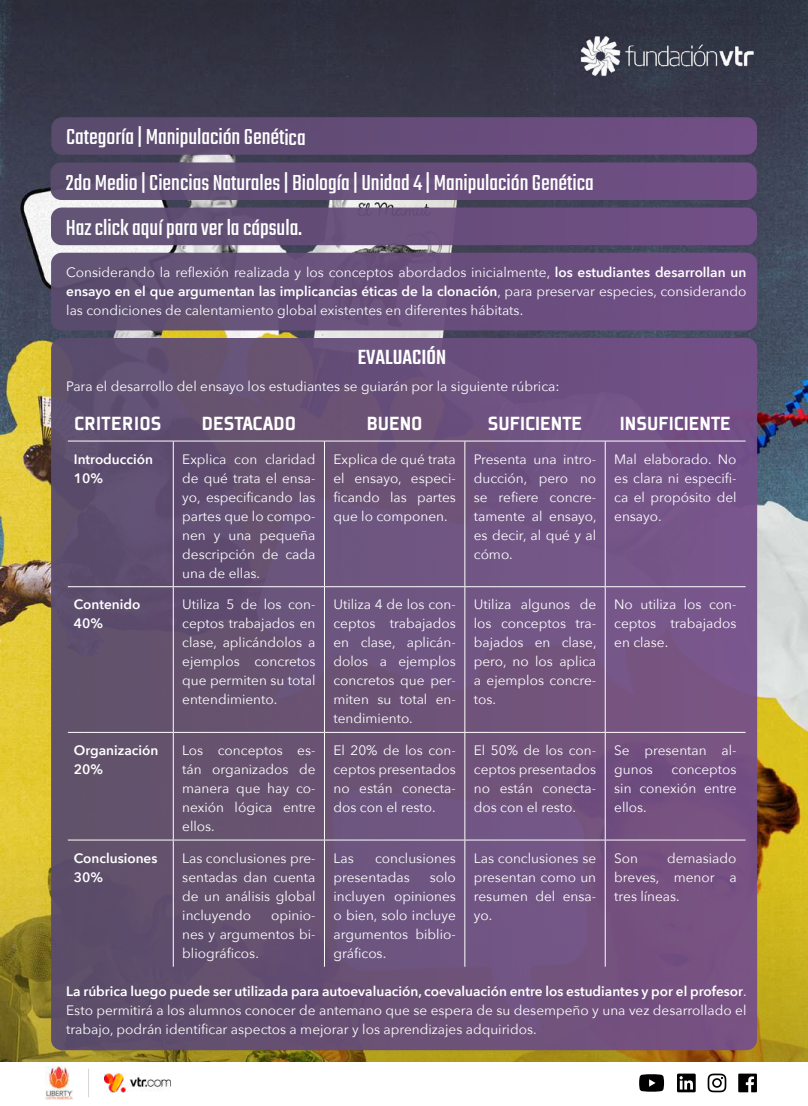
<style>
.page{position:relative;width:808px;height:1106px;background:#fff}
.page>*{position:absolute;margin:0;border:0;box-sizing:border-box;transform-origin:0 0}
.t1{font:24px/45.8px "Teko";color:#fff}
.t2{font:500 22.5px "Teko";color:#fff}
.t3{font:21px "Plexes Black Pro";color:#fff}
.t4{font:13.65px/19px "Avenir Next";color:#fff;text-align:justify}
.t5{font:600 13.65px/19px "Avenir Next";color:#fff}
.s1{font-weight:600}
</style>
<div class="page">
<img style="left:0;top:217px;width:808px;height:607px">
<svg style="left:0;top:0;width:808px;height:217px;background:#383a49"></svg>
<svg style="left:0;top:824px;width:808px;height:238px;background:#ae9720"></svg>
<div style="left:51px;top:207px;width:706px;height:38px;background:#6a4f7d;border-radius:11px"></div>
<div style="left:51px;top:117px;width:706px;height:38px;background:linear-gradient(to right,#584b6b,#724e86);border-radius:11px"></div>
<div style="left:51px;top:162px;width:706px;height:38px;background:linear-gradient(to right,#5c4f6f,#724e86);border-radius:11px"></div>
<div style="left:51px;top:253px;width:706px;height:77px;background:linear-gradient(to right,#5f5271,#724f87);border-radius:11px"></div>
<div style="left:51px;top:338px;width:706px;height:712px;background:linear-gradient(to right,#5e506b,#7a558a);border-radius:11px"></div>
<hr style="left:68px;top:440px;width:105px;height:1px;background:#fff">
<hr style="left:173px;top:440px;width:151px;height:1px;background:#fff">
<hr style="left:324px;top:440px;width:141px;height:1px;background:#fff">
<hr style="left:465px;top:440px;width:140px;height:1px;background:#fff">
<hr style="left:605px;top:440px;width:140px;height:1px;background:#fff">
<hr style="left:68px;top:586px;width:105px;height:1px;background:#fff">
<hr style="left:173px;top:586px;width:151px;height:1px;background:#fff">
<hr style="left:324px;top:586px;width:141px;height:1px;background:#fff">
<hr style="left:465px;top:586px;width:140px;height:1px;background:#fff">
<hr style="left:605px;top:586px;width:140px;height:1px;background:#fff">
<hr style="left:68px;top:732px;width:105px;height:1px;background:#fff">
<hr style="left:173px;top:732px;width:151px;height:1px;background:#fff">
<hr style="left:324px;top:732px;width:141px;height:1px;background:#fff">
<hr style="left:465px;top:732px;width:140px;height:1px;background:#fff">
<hr style="left:605px;top:732px;width:140px;height:1px;background:#fff">
<hr style="left:68px;top:839px;width:105px;height:1px;background:#fff">
<hr style="left:173px;top:839px;width:151px;height:1px;background:#fff">
<hr style="left:324px;top:839px;width:141px;height:1px;background:#fff">
<hr style="left:465px;top:839px;width:140px;height:1px;background:#fff">
<hr style="left:605px;top:839px;width:140px;height:1px;background:#fff">
<hr style="left:173px;top:441px;width:1px;height:145px;background:#fff">
<hr style="left:324px;top:441px;width:1px;height:145px;background:#fff">
<hr style="left:464px;top:441px;width:1px;height:145px;background:#fff">
<hr style="left:605px;top:441px;width:1px;height:145px;background:#fff">
<hr style="left:173px;top:587px;width:1px;height:145px;background:#fff">
<hr style="left:324px;top:587px;width:1px;height:145px;background:#fff">
<hr style="left:464px;top:587px;width:1px;height:145px;background:#fff">
<hr style="left:605px;top:587px;width:1px;height:145px;background:#fff">
<hr style="left:173px;top:732px;width:1px;height:107px;background:#fff">
<hr style="left:324px;top:732px;width:1px;height:107px;background:#fff">
<hr style="left:464px;top:732px;width:1px;height:107px;background:#fff">
<hr style="left:605px;top:732px;width:1px;height:107px;background:#fff">
<hr style="left:173px;top:840px;width:1px;height:126px;background:#fff">
<hr style="left:324px;top:840px;width:1px;height:126px;background:#fff">
<hr style="left:464px;top:840px;width:1px;height:126px;background:#fff">
<hr style="left:605px;top:840px;width:1px;height:126px;background:#fff">
<img style="left:104px;top:1073px;width:67px;height:19px">
<svg style="left:88px;top:1068px;width:1px;height:29px"></svg>
<img style="left:46px;top:1066px;width:27px;height:33px">
<svg style="left:738px;top:1073px;width:19px;height:19px"></svg>
<svg style="left:708px;top:1073px;width:18px;height:19px"></svg>
<svg style="left:639px;top:1074px;width:25px;height:17px"></svg>
<svg style="left:677px;top:1073px;width:19px;height:19px"></svg>
<img style="left:568px;top:21px;width:188px;height:58px">
<h1 class="t1" style="left:66px;top:115px;width:529px">Categoría | Manipulación Genética<br>2do Medio | Ciencias Naturales | Biología | Unidad 4 | Manipulación Genética</h1>
<h1 class="t1" style="left:66px;top:207px;width:238px">Haz click aquí para ver la cápsula.</h1>
<p class="t4" style="left:66px;top:262px;width:682px">Considerando la reflexión realizada y los conceptos abordados inicialmente, <span class="s1">los estudiantes desarrollan un ensayo en el que argumentan las implicancias éticas de la clonación</span>, para preservar especies, considerando las condiciones de calentamiento global existentes en diferentes hábitats.</p>
<h2 class="t2" style="left:358px;top:344px;width:90px">EVALUACIÓN</h2>
<p class="t4" style="left:66px;top:376px;width:495px">Para el desarrollo del ensayo los estudiantes se guiarán por la siguiente rúbrica:</p>
<h3 class="t3" style="left:74px;top:409px;width:89px">CRITERIOS</h3>
<h3 class="t3" style="left:202px;top:409px;width:96px">DESTACADO</h3>
<h3 class="t3" style="left:367px;top:409px;width:57px">BUENO</h3>
<h3 class="t3" style="left:488px;top:409px;width:96px">SUFICIENTE</h3>
<h3 class="t3" style="left:620px;top:409px;width:113px">INSUFICIENTE</h3>
<p class="t5" style="left:74px;top:449px;width:81px">Introducción<br>10%</p>
<p class="t4" style="left:182px;top:449px;width:135px">Explica con claridad de qué trata el ensa&shy;yo, especificando las partes que lo compo&shy;nen y una pequeña descripción de cada una de ellas.</p>
<p class="t4" style="left:333px;top:449px;width:124px">Explica de qué trata el ensayo, especi&shy;ficando las partes que lo componen.</p>
<p class="t4" style="left:474px;top:449px;width:124px">Presenta una intro&shy;ducción, pero no se refiere concre&shy;tamente al ensayo, es decir, al qué y al cómo.</p>
<p class="t4" style="left:614px;top:449px;width:124px">Mal elaborado. No es clara ni especifi&shy;ca el propósito del ensayo.</p>
<p class="t5" style="left:74px;top:594px;width:68px">Contenido<br>40%</p>
<p class="t4" style="left:182px;top:594px;width:135px">Utiliza 5 de los con&shy;ceptos trabajados en clase, aplicándolos a ejemplos concretos que permiten su total entendimiento.</p>
<p class="t4" style="left:333px;top:594px;width:124px">Utiliza 4 de los con&shy;ceptos trabajados en clase, aplicán&shy;dolos a ejemplos concretos que per&shy;miten su total en&shy;tendimiento.</p>
<p class="t4" style="left:474px;top:594px;width:124px">Utiliza algunos de los conceptos tra&shy;bajados en clase, pero, no los aplica a ejemplos concre&shy;tos.</p>
<p class="t4" style="left:614px;top:594px;width:124px">No utiliza los con&shy;ceptos trabajados en clase.</p>
<p class="t5" style="left:74px;top:740px;width:86px">Organización<br>20%</p>
<p class="t4" style="left:182px;top:740px;width:135px">Los conceptos es&shy;tán organizados de manera que hay co&shy;nexión lógica entre ellos.</p>
<p class="t4" style="left:333px;top:740px;width:124px">El 20% de los con&shy;ceptos presentados no están conecta&shy;dos con el resto.</p>
<p class="t4" style="left:474px;top:740px;width:124px">El 50% de los con&shy;ceptos presentados no están conecta&shy;dos con el resto.</p>
<p class="t4" style="left:614px;top:740px;width:124px">Se presentan al&shy;gunos</p>
<p class="t4" style="left:614px;top:759px;width:124px;text-indent:57px">conceptos sin conexión entre ellos.</p>
<p class="t5" style="left:74px;top:848px;width:85px">Conclusiones<br>30%</p>
<p class="t4" style="left:182px;top:847px;width:135px">Las conclusiones pre&shy;sentadas dan cuenta de un análisis global incluyendo</p>
<p class="t4" style="left:182px;top:904px;width:135px;text-indent:89px">opinio&shy;nes y argumentos bi&shy;bliográficos.</p>
<p class="t4" style="left:333px;top:847px;width:124px;text-indent:42px">conclusiones presentadas</p>
<p class="t4" style="left:333px;top:847px;width:22px">Las</p>
<p class="t4" style="left:333px;top:866px;width:124px;text-indent:96px">solo incluyen opiniones o bien, solo incluye argumentos biblio&shy;gráficos.</p>
<p class="t4" style="left:474px;top:847px;width:124px">Las conclusiones se presentan como un resumen del ensa&shy;yo.</p>
<p class="t4" style="left:614px;top:847px;width:25px">Son</p>
<p class="t4" style="left:614px;top:847px;width:124px;text-indent:53px">demasiado breves, menor a tres líneas.</p>
<p class="t4" style="left:66px;top:981px;width:682px"><span class="s1">La rúbrica luego puede ser utilizada para autoevaluación, coevaluación entre los estudiantes y por el profesor</span>.<br>Esto permitirá a los alumnos conocer de antemano que se espera de su desempeño y una vez desarrollado el trabajo, podrán identificar aspectos a mejorar y los aprendizajes adquiridos.</p>
</div>
